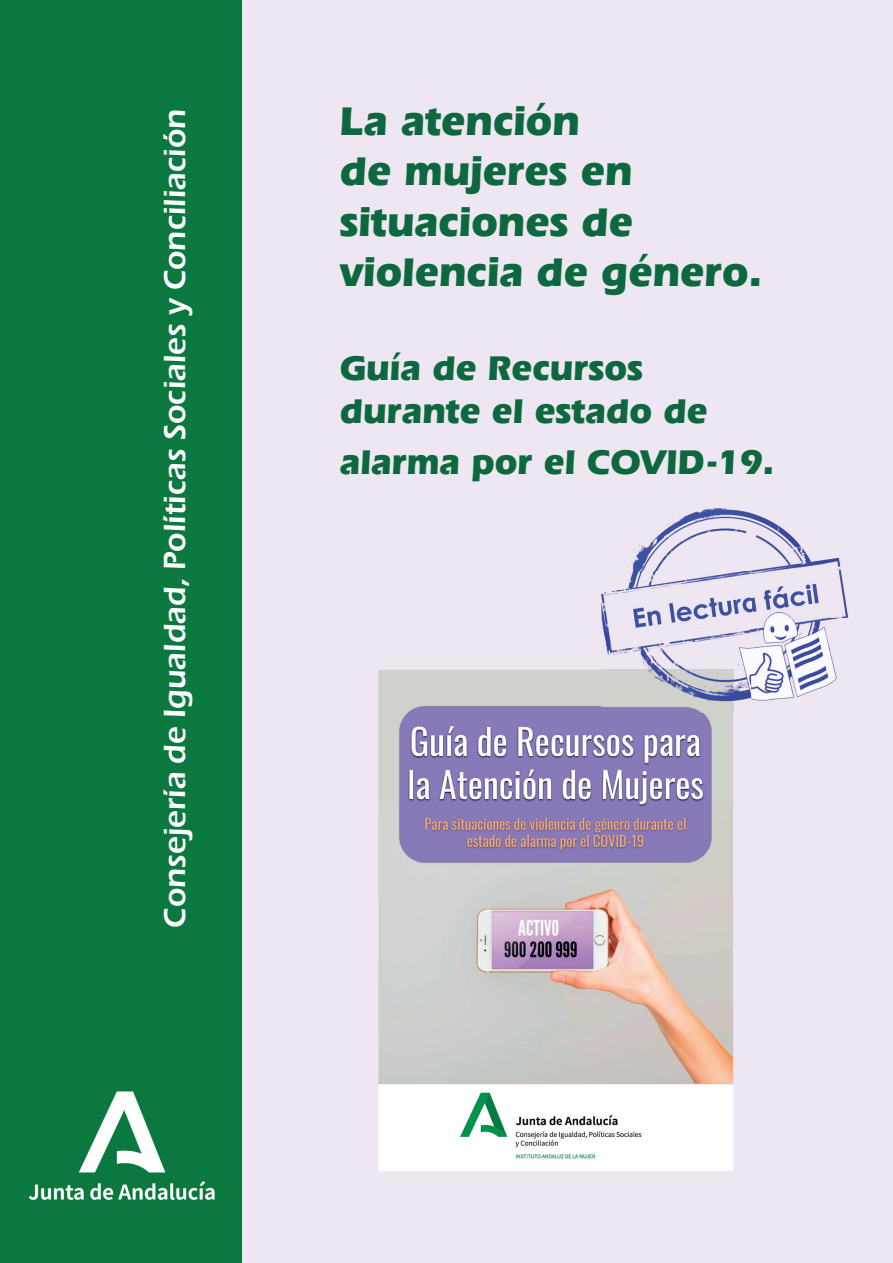
<style>
.page{position:relative;width:893px;height:1263px;background:#eee7f2}
.page>*{position:absolute;margin:0;border:0;box-sizing:border-box;transform-origin:0 0}
.t1{font:700 42px/50.4px "Eras IT Cby BT";color:#0e683f}
.t2{font:700 36px/43.2px "Eras IT Cby BT";color:#0e683f}
.t3{font:600 31.5px "Eras ITC";color:#fff}
</style>
<div class="page">
<div style="left:0;top:0;width:242px;height:1263px;background:#0b783f"></div>
<img style="left:28px;top:1091px;width:187px;height:110px">
<img style="left:378px;top:670px;width:355px;height:501px">
<img style="left:602px;top:508px;width:149px;height:204px">
<img style="left:751px;top:513px;width:98px;height:188px">
<img style="left:602px;top:670px;width:131px;height:42px">
<p class="t3" style="left:157px;top:928px;width:821px;rotate:-90deg">Consejería de Igualdad, Políticas Sociales y Conciliación</p>
<p class="t1" style="left:340px;top:95px;width:424px">La atención<br>de mujeres en situaciones de violencia de género.</p>
<p class="t2" style="left:340px;top:346px;width:369px">Guía de Recursos durante el estado de</p>
<p class="t2" style="left:340px;top:439px;width:436px">alarma por el COVID-19.</p>
</div>
